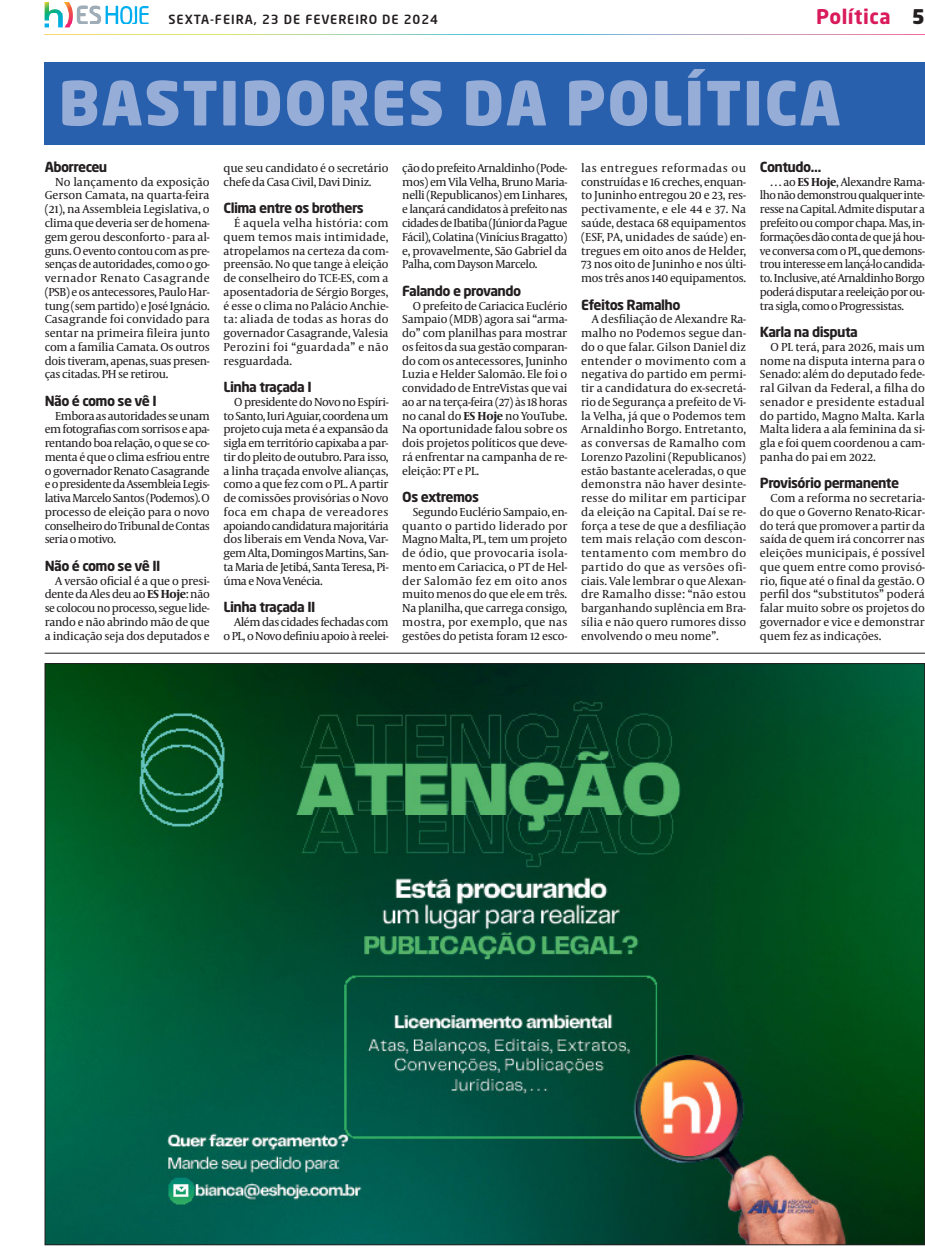
<style>
.page{position:relative;width:925px;height:1252px;background:#fff}
.page>*{position:absolute;margin:0;border:0;box-sizing:border-box;transform-origin:0 0}
.t1{font:900 60px "Neo Sans W1 G";letter-spacing:.025em;color:#96add8}
.folio_nome_editoria_dir{font:700 20px "Neo Sans W1 G";letter-spacing:.025em;color:#d91a5b}
.titulo_11_coluna{font:700 13.75px "Neo Sans W1 G";letter-spacing:-.04em;color:#231f20}
.folio_data_esq{font:500 12.5px "Neo Sans W1 G";letter-spacing:.075em;color:#231f20}
.texto_serif_9_5_11{font:11.88px/13.8px "Capitolium News 2";letter-spacing:-.025em;color:#231f20;text-align:justify}
.s1{font-weight:900;color:#231f20}
.s2{font-weight:700}
</style>
<div class="page">
<img style="left:45px;top:2px;width:104px;height:26px">
<div style="left:45px;top:62px;width:880px;height:82px;background:#2960ad"></div>
<hr style="left:45px;top:652px;width:880px;height:1px;background:#231f20">
<img style="left:47px;top:665px;width:876px;height:577px">
<p class="folio_data_esq" style="left:168px;top:12px;width:271px">SEXTA-FEIRA, 23 DE FEVEREIRO DE 2024</p>
<p class="folio_nome_editoria_dir" style="left:816px;top:4px;width:110px">Política <span class="s1">5</span></p>
<p class="t1" style="left:58px;top:64px;width:784px">BASTIDORES DA POLÍTICA</p>
<p class="titulo_11_coluna" style="left:45px;top:158px;width:64px">Aborreceu</p>
<p class="texto_serif_9_5_11" style="left:45px;top:174px;width:167px;text-indent:11px">No lançamento da exposição Gerson Camata, na quarta-feira (21), na Assembleia Legislativa, o clima que deveria ser de homena&shy;gem gerou desconforto - para al&shy;guns. O evento contou com as pre&shy;senças de autoridades, como o go&shy;vernador Renato Casagrande (PSB) e os antecessores, Paulo Har&shy;tung (sem partido) e José Ignácio.<br>Casagrande foi convidado para sentar na primeira fileira junto com a família Camata. Os outros dois tiveram, apenas, suas presen&shy;ças citadas. PH se retirou.</p>
<p class="titulo_11_coluna" style="left:45px;top:392px;width:113px">Não é como se vê I</p>
<p class="texto_serif_9_5_11" style="left:45px;top:408px;width:167px;text-indent:11px">Embora as autoridades se unam em fotografias com sorrisos e apa&shy;rentando boa relação, o que se co&shy;menta é que o clima esfriou entre o governador Renato Casagrande e o presidente da Assembleia Legis&shy;lativa Marcelo Santos (Podemos). O processo de eleição para o novo conselheiro do Tribunal de Contas seria o motivo.</p>
<p class="titulo_11_coluna" style="left:45px;top:557px;width:117px">Não é como se vê II</p>
<p class="texto_serif_9_5_11" style="left:45px;top:573px;width:167px;text-indent:11px">A versão oficial é a que o presi&shy;dente da Ales deu ao <span class="s2">ES Hoje</span>: não se colocou no processo, segue lide&shy;rando e não abrindo mão de que a indicação seja dos deputados e</p>
<p class="titulo_11_coluna" style="left:760px;top:158px;width:63px">Contudo…</p>
<p class="texto_serif_9_5_11" style="left:760px;top:174px;width:167px;text-indent:11px">… ao <span class="s2">ES Hoje</span>, Alexandre Rama&shy;lho não demonstrou qualquer inte&shy;resse na Capital. Admite disputar a prefeito ou compor chapa. Mas, in&shy;formações dão conta de que já hou&shy;ve conversa com o PL, que demons&shy;trou interesse em lançá-lo candida&shy;to. Inclusive, até Arnaldinho Borgo poderá disputar a reeleição por ou&shy;tra sigla, como o Progressistas.</p>
<p class="titulo_11_coluna" style="left:760px;top:323px;width:100px">Karla na disputa</p>
<p class="texto_serif_9_5_11" style="left:760px;top:339px;width:167px;text-indent:11px">O PL terá, para 2026, mais um nome na disputa interna para o Senado: além do deputado fede&shy;ral Gilvan da Federal, a filha do senador e presidente estadual do partido, Magno Malta. Karla Malta lidera a ala feminina da si&shy;gla e foi quem coordenou a cam&shy;panha do pai em 2022.</p>
<p class="titulo_11_coluna" style="left:760px;top:474px;width:141px">Provisório permanente</p>
<p class="texto_serif_9_5_11" style="left:760px;top:490px;width:167px;text-indent:11px">Com a reforma no secretaria&shy;do que o Governo Renato-Ricar&shy;do terá que promover a partir da saída de quem irá concorrer nas eleições municipais, é possível que quem entre como provisó&shy;rio, fique até o final da gestão. O perfil dos “substitutos” poderá falar muito sobre os projetos do governador e vice e demonstrar quem fez as indicações.</p>
<p class="texto_serif_9_5_11" style="left:223px;top:160px;width:166px">que seu candidato é o secretário chefe da Casa Civil, Davi Diniz.</p>
<p class="titulo_11_coluna" style="left:223px;top:199px;width:142px">Clima entre os brothers</p>
<p class="texto_serif_9_5_11" style="left:223px;top:215px;width:167px;text-indent:11px">É aquela velha história: com quem temos mais intimidade, atropelamos na certeza da com&shy;preensão. No que tange à eleição de conselheiro do TCE-ES, com a aposentadoria de Sérgio Borges, é esse o clima no Palácio Anchie&shy;ta: aliada de todas as horas do governador Casagrande, Valesia Perozini foi “guardada” e não resguardada.</p>
<p class="titulo_11_coluna" style="left:223px;top:378px;width:90px">Linha traçada I</p>
<p class="texto_serif_9_5_11" style="left:223px;top:394px;width:167px;text-indent:11px">O presidente do Novo no Espíri&shy;to Santo, Iuri Aguiar, coordena um projeto cuja meta é a expansão da sigla em território capixaba a par&shy;tir do pleito de outubro. Para isso, a linha traçada envolve alianças, como a que fez com o PL. A partir de comissões provisórias o Novo foca em chapa de vereadores apoiando candidatura majoritária dos liberais em Venda Nova, Var&shy;gem Alta, Domingos Martins, San&shy;ta Maria de Jetibá, Santa Teresa, Pi&shy;úma e Nova Venécia.</p>
<p class="titulo_11_coluna" style="left:223px;top:598px;width:93px">Linha traçada II</p>
<p class="texto_serif_9_5_11" style="left:223px;top:614px;width:166px;text-align:right">Além das cidades fechadas com<br>o PL, o Novo definiu apoio à reelei-</p>
<p class="texto_serif_9_5_11" style="left:402px;top:160px;width:167px">ção do prefeito Arnaldinho (Pode&shy;mos) em Vila Velha, Bruno Maria&shy;nelli (Republicanos) em Linhares, e lançará candidatos à prefeito nas cidades de Ibatiba (Júnior da Pague Fácil), Colatina (Vinícius Bragatto) e, provavelmente, São Gabriel da Palha, com Dayson Marcelo.</p>
<p class="titulo_11_coluna" style="left:402px;top:282px;width:120px">Falando e provando</p>
<p class="texto_serif_9_5_11" style="left:402px;top:298px;width:167px;text-indent:11px">O prefeito de Cariacica Euclério Sampaio (MDB) agora sai “arma&shy;do” com planilhas para mostrar os feitos da sua gestão comparan&shy;do com os antecessores, Juninho Luzia e Helder Salomão. Ele foi o convidado de EntreVistas que vai ao ar na terça-feira (27) às 18 horas no canal do <span class="s2">ES Hoje</span> no YouTube.<br>Na oportunidade falou sobre os dois projetos políticos que deve&shy;rá enfrentar na campanha de re&shy;eleição: PT e PL.</p>
<p class="titulo_11_coluna" style="left:402px;top:488px;width:78px">Os extremos</p>
<p class="texto_serif_9_5_11" style="left:402px;top:504px;width:167px;text-indent:11px">Segundo Euclério Sampaio, en&shy;quanto o partido liderado por Magno Malta, PL, tem um projeto de ódio, que provocaria isola&shy;mento em Cariacica, o PT de Hel&shy;der Salomão fez em oito anos muito menos do que ele em três.<br>Na planilha, que carrega consigo, mostra, por exemplo, que nas gestões do petista foram 12 esco-</p>
<p class="texto_serif_9_5_11" style="left:581px;top:160px;width:167px">las entregues reformadas ou construídas e 16 creches, enquan&shy;to Juninho entregou 20 e 23, res&shy;pectivamente, e ele 44 e 37. Na saúde, destaca 68 equipamentos (ESF, PA, unidades de saúde) en&shy;tregues em oito anos de Helder, 73 nos oito de Juninho e nos últi&shy;mos três anos 140 equipamentos.</p>
<p class="titulo_11_coluna" style="left:581px;top:295px;width:101px">Efeitos Ramalho</p>
<p class="texto_serif_9_5_11" style="left:581px;top:312px;width:167px;text-indent:11px">A desfiliação de Alexandre Ra&shy;malho no Podemos segue dan&shy;do o que falar. Gilson Daniel diz entender o movimento com a negativa do partido em permi&shy;tir a candidatura do ex-secretá&shy;rio de Segurança a prefeito de Vi&shy;la Velha, já que o Podemos tem Arnaldinho Borgo. Entretanto, as conversas de Ramalho com Lorenzo Pazolini (Republicanos) estão bastante aceleradas, o que demonstra não haver desinte&shy;resse do militar em participar da eleição na Capital. Daí se re&shy;força a tese de que a desfiliação tem mais relação com descon&shy;tentamento com membro do partido do que as versões ofi&shy;ciais. Vale lembrar o que Alexan&shy;dre Ramalho disse: “não estou barganhando suplência em Bra&shy;sília e não quero rumores disso envolvendo o meu nome”.</p>
</div>
